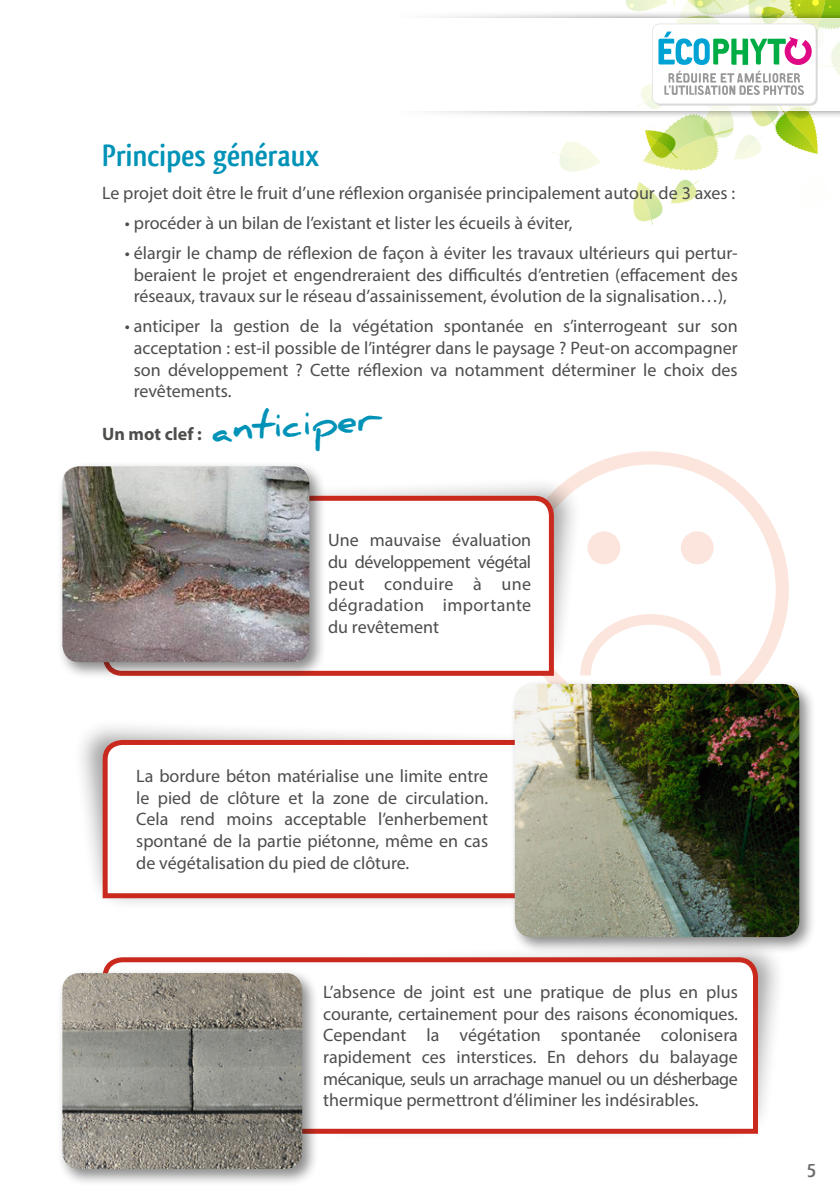
<style>
.page{position:relative;width:840px;height:1191px;background:#fff}
.page>*{position:absolute;margin:0;border:0;box-sizing:border-box;transform-origin:0 0}
.t1{font:700 38px "Daniel";color:#0093b7}
.t2{font:700 32px "Qlassik";color:#0093b7}
.t3{font:700 20px "Qlassik";color:#686867}
.t4{font:18px/21.6px "Myriad Pro";color:#4d4d4c;text-align:justify}
.t5{font:700 18px "Myriad Pro";color:#4d4d4c}
</style>
<div class="page">
<svg style="left:550px;top:141px;width:51px;height:31px"></svg>
<svg style="left:618px;top:0;width:221px;height:225px"></svg>
<div style="left:108px;top:476px;width:474px;height:204px;background:#131413;opacity:.4"></div>
<div style="left:312px;top:938px;width:473px;height:203px;background:#131413;opacity:.4"></div>
<div style="left:73px;top:718px;width:473px;height:193px;background:#131413;opacity:.4"></div>
<svg style="left:512px;top:451px;width:276px;height:227px"></svg>
<div style="left:587px;top:531px;width:33px;height:33px;background:#fbe5dc;border-radius:50%"></div>
<div style="left:680px;top:531px;width:33px;height:33px;background:#fbe5dc;border-radius:50%"></div>
<svg style="left:580px;top:614px;width:140px;height:61px"></svg>
<svg style="left:104px;top:954px;width:656px;height:182px"></svg>
<svg style="left:100px;top:737px;width:409px;height:163px"></svg>
<svg style="left:326px;top:493px;width:230px;height:185px"></svg>
<div style="left:57px;top:968px;width:262px;height:218px;background:#131413;opacity:.5"></div>
<img style="left:62px;top:973px;width:240px;height:195px">
<div style="left:57px;top:461px;width:269px;height:218px;background:#131413;opacity:.5"></div>
<img style="left:62px;top:466px;width:247px;height:196px">
<div style="left:509px;top:678px;width:307px;height:276px;background:#131413;opacity:.5"></div>
<img style="left:514px;top:684px;width:284px;height:253px">
<h2 class="t2" style="left:102px;top:137px;width:219px">Principes généraux</h2>
<p class="t4" style="left:102px;top:182px;width:634px">Le projet doit être le fruit d’une réflexion organisée principalement autour de 3 axes :</p>
<p class="t4" style="left:125px;top:212px;width:449px">• procéder à un bilan de l’existant et lister les écueils à éviter,</p>
<p class="t4" style="left:125px;top:242px;width:614px;text-align:center">• élargir le champ de réflexion de façon à éviter les travaux ultérieurs qui pertur&shy;beraient le projet et engendreraient des difficultés d’entretien (effacement des réseaux, travaux sur le réseau d’assainissement, évolution de la signalisation…),</p>
<p class="t4" style="left:134px;top:315px;width:605px;text-indent:-9px">• anticiper la gestion de la végétation spontanée en s’interrogeant sur son acceptation : est-il possible de l’intégrer dans le paysage ? Peut-on accompagner son développement ? Cette réflexion va notamment déterminer le choix des revêtements.</p>
<p class="t5" style="left:102px;top:422px;width:101px">Un mot clef :</p>
<h1 class="t1" style="left:210px;top:406px;width:171px;rotate:-4deg">anticiper</h1>
<p class="t4" style="left:328px;top:529px;width:204px">Une mauvaise évaluation du développement végétal peut conduire à une dégradation importante du revêtement</p>
<p class="t4" style="left:136px;top:765px;width:353px">La bordure béton matérialise une limite entre le pied de clôture et la zone de circulation.<br>Cela rend moins acceptable l’enherbement spontané de la partie piétonne, même en cas de végétalisation du pied de clôture.</p>
<p class="t4" style="left:323px;top:981px;width:416px">L’absence de joint est une pratique de plus en plus courante, certainement pour des raisons économiques.<br>Cependant la végétation spontanée colonisera rapidement ces interstices. En dehors du balayage mécanique, seuls un arrachage manuel ou un désherbage thermique permettront d’éliminer les indésirables.</p>
<p class="t3" style="left:806px;top:1157px;width:11px">5</p>
</div>
